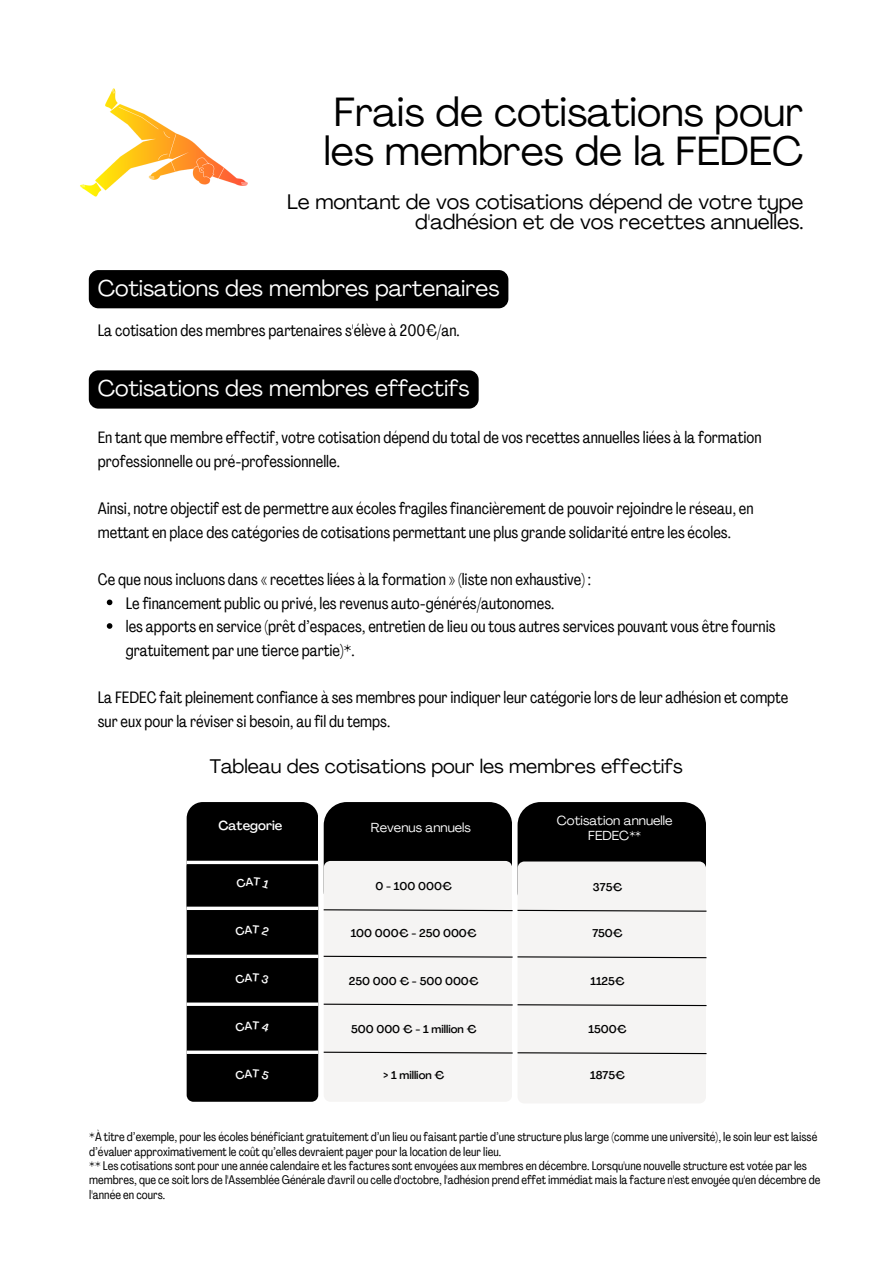
<style>
.page{position:relative;width:893px;height:1264px;background:#fff}
.page>*{position:absolute;margin:0;border:0;box-sizing:border-box;transform-origin:0 0}
.t1{font:40.35px/39.3px "PP Agrandir";color:#000}
.t2{font:22.5px "PP Agrandir";color:#fff}
.t3{font:20.85px/20.2px "PP Agrandir";color:#000;text-align:right}
.t4{font:19.5px "Agrandir";color:#000}
.t5{font:16.5px/23.5px "PP Agrandir Tight";color:#000}
.t6{font:12.9px/15.1px "Agrandir";color:#fff;text-align:center}
.t7{font:500 12.9px "Agrandir";color:#fff}
.t8{font:12.3px/14.4px "PP Agrandir Tight";color:#000}
.t9{font:500 11.1px "Agrandir";color:#000}
</style>
<div class="page">
<svg style="left:107px;top:599px;width:5px;height:6px"></svg>
<svg style="left:107px;top:623px;width:5px;height:5px"></svg>
<div style="left:187px;top:802px;width:131px;height:119px;background:#000;border-radius:16px"></div>
<div style="left:517px;top:802px;width:189px;height:112px;background:#000;border-radius:23px"></div>
<div style="left:324px;top:802px;width:188px;height:111px;background:#000;border-radius:23px"></div>
<img style="left:80px;top:88px;width:168px;height:109px">
<div style="left:89px;top:270px;width:419px;height:38px;background:#000;border-radius:10px"></div>
<div style="left:89px;top:370px;width:389px;height:38px;background:#000;border-radius:10px"></div>
<svg style="left:187px;top:859px;width:520px;height:242px"></svg>
<p class="t1" style="left:324px;top:92px;width:481px">Frais de cotisations pour les membres de la FEDEC</p>
<p class="t3" style="left:287px;top:192px;width:518px">Le montant de vos cotisations dépend de votre type d'adhésion et de vos recettes annuelles.</p>
<p class="t2" style="left:98px;top:273px;width:403px">Cotisations des membres partenaires</p>
<p class="t5" style="left:98px;top:319px;width:363px">La cotisation des membres partenaires s'élève à 200€/an.</p>
<p class="t2" style="left:98px;top:373px;width:373px">Cotisations des membres effectifs</p>
<p class="t5" style="left:98px;top:425px;width:665px">En tant que membre effectif, votre cotisation dépend du total de vos recettes annuelles liées à la formation professionnelle ou pré-professionnelle.</p>
<p class="t5" style="left:98px;top:496px;width:657px">Ainsi, notre objectif est de permettre aux écoles fragiles financièrement de pouvoir rejoindre le réseau, en mettant en place des catégories de cotisations permettant une plus grande solidarité entre les écoles.</p>
<p class="t5" style="left:98px;top:567px;width:494px">Ce que nous incluons dans « recettes liées à la formation » (liste non exhaustive) :</p>
<p class="t5" style="left:126px;top:591px;width:430px">Le financement public ou privé, les revenus auto-générés/autonomes.</p>
<p class="t5" style="left:126px;top:614px;width:651px">les apports en service (prêt d’espaces, entretien de lieu ou tous autres services pouvant vous être fournis gratuitement par une tierce partie)*.</p>
<p class="t5" style="left:98px;top:685px;width:692px">La FEDEC fait pleinement confiance à ses membres pour indiquer leur catégorie lors de leur adhésion et compte sur eux pour la réviser si besoin, au fil du temps.</p>
<p class="t4" style="left:210px;top:758px;width:474px">Tableau des cotisations pour les membres effectifs</p>
<p class="t7" style="left:218px;top:820px;width:66px">Categorie</p>
<p class="t6" style="left:371px;top:821px;width:101px">Revenus annuels</p>
<p class="t9" style="left:375px;top:882px;width:78px">0 - 100 000€</p>
<p class="t9" style="left:350px;top:928px;width:127px">100 000€ - 250 000€</p>
<p class="t9" style="left:349px;top:976px;width:131px">250 000 € - 500 000€</p>
<p class="t9" style="left:351px;top:1024px;width:127px">500 000 € - 1 million €</p>
<p class="t9" style="left:383px;top:1070px;width:63px">&gt; 1 million €</p>
<p class="t6" style="left:557px;top:814px;width:117px">Cotisation annuelle<br>FEDEC**</p>
<p class="t9" style="left:593px;top:882px;width:31px">375€</p>
<p class="t9" style="left:592px;top:929px;width:32px">750€</p>
<p class="t9" style="left:590px;top:976px;width:36px">1125€</p>
<p class="t9" style="left:588px;top:1024px;width:39px">1500€</p>
<p class="t9" style="left:590px;top:1071px;width:36px">1875€</p>
<p class="t8" style="left:89px;top:1129px;width:729px">*À titre d’exemple, pour les écoles bénéficiant gratuitement d’un lieu ou faisant partie d’une structure plus large (comme une université), le soin leur est laissé d’évaluer approximativement le coût qu’elles devraient payer pour la location de leur lieu.</p>
<p class="t8" style="left:89px;top:1158px;width:732px">** Les cotisations sont pour une année calendaire et les factures sont envoyées aux membres en décembre. Lorsqu'une nouvelle structure est votée par les membres, que ce soit lors de l'Assemblée Générale d'avril ou celle d'octobre, l'adhésion prend effet immédiat mais la facture n'est envoyée qu'en décembre de l'année en cours.</p>
</div>
